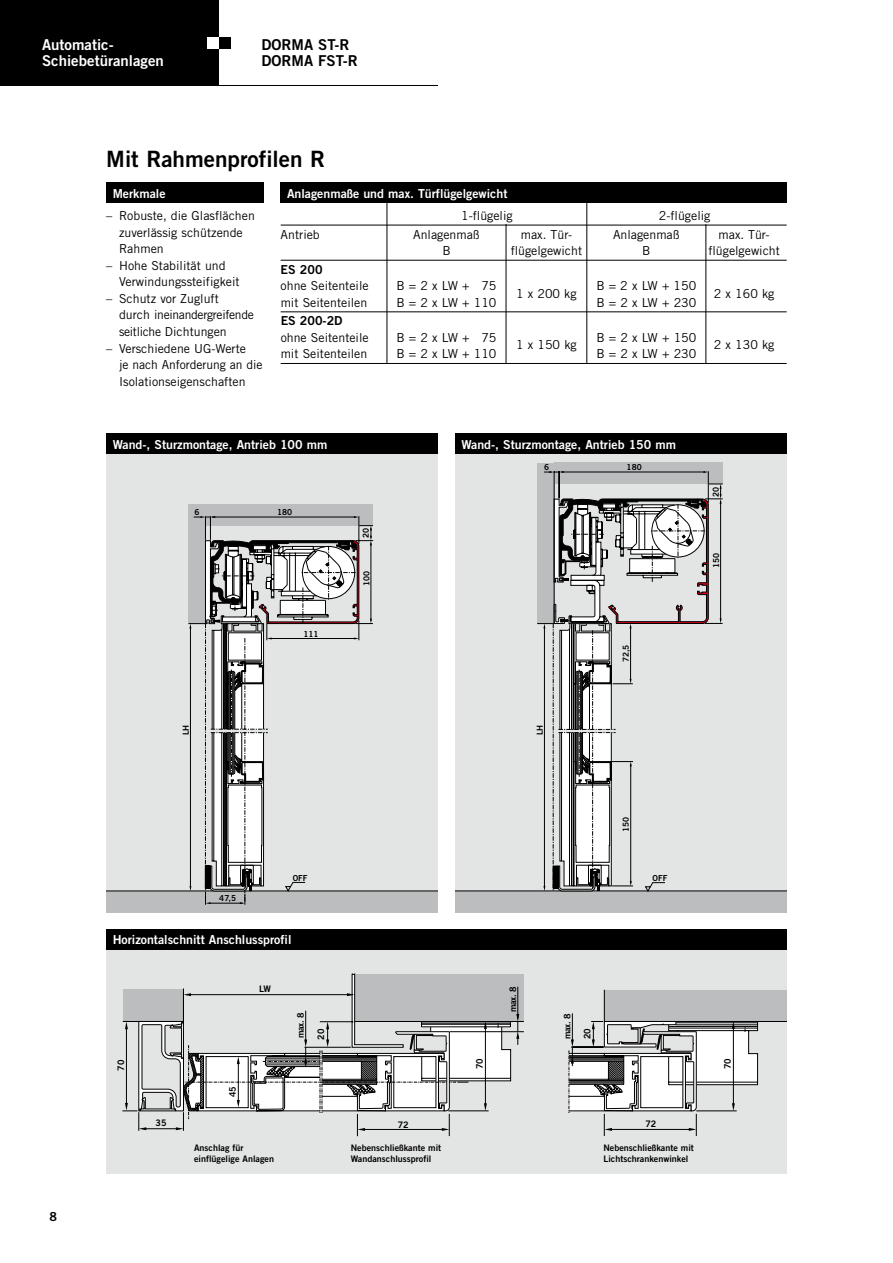
<style>
.page{position:relative;width:893px;height:1263px;background:#fff}
.page>*{position:absolute;margin:0;border:0;box-sizing:border-box;transform-origin:0 0}
.t1{font:22.5px "Trade Gothic Bold Two";color:#000}
.t2{font:15px/16.5px "Trade Gothic Bold Two";color:#fff}
.t3{font:15px/16.5px "Trade Gothic Bold Two";color:#000}
.t4{font:12.3px/16.5px "Trade Gothic";color:#000}
.t5{font:12.3px "Trade Gothic Bold Two";color:#fff}
.t6{font:12.3px "Trade Gothic Bold Two";color:#000}
.t7{font:9px/10.8px "Trade Gothic Bold Two";color:#000}
.t8{font:8.25px "Trade Gothic Bold Two";color:#000}
.s1{color:#fff}
</style>
<div class="page">
<div style="left:0;top:0;width:219px;height:85px;background:#000"></div>
<div style="left:219px;top:37px;width:12px;height:11px;background:#000"></div>
<div style="left:106px;top:183px;width:158px;height:20px;background:#000"></div>
<div style="left:106px;top:949px;width:681px;height:225px;background:#e3e4e4"></div>
<svg style="left:122px;top:988px;width:16px;height:143px;background:#cdcfcf"></svg>
<svg style="left:138px;top:973px;width:649px;height:163px"></svg>
<div style="left:106px;top:929px;width:681px;height:20px;background:#000"></div>
<div style="left:106px;top:454px;width:332px;height:300px;background:#e3e4e4"></div>
<div style="left:188px;top:504px;width:17px;height:120px;background:#bbbdbe"></div>
<div style="left:205px;top:504px;width:168px;height:22px;background:#bbbdbe"></div>
<div style="left:106px;top:891px;width:332px;height:21px;background:#bbbdbe"></div>
<svg style="left:106px;top:754px;width:332px;height:151px;background:#dddede"></svg>
<svg style="left:188px;top:516px;width:186px;height:388px"></svg>
<div style="left:455px;top:454px;width:332px;height:300px;background:#e3e4e4"></div>
<div style="left:537px;top:463px;width:17px;height:161px;background:#bbbdbe"></div>
<div style="left:554px;top:463px;width:169px;height:21px;background:#bbbdbe"></div>
<div style="left:455px;top:891px;width:332px;height:21px;background:#bbbdbe"></div>
<div style="left:455px;top:754px;width:332px;height:138px;background:#e3e4e4"></div>
<svg style="left:537px;top:471px;width:186px;height:420px"></svg>
<div style="left:106px;top:434px;width:332px;height:20px;background:#000"></div>
<div style="left:455px;top:434px;width:332px;height:20px;background:#000"></div>
<hr style="left:281px;top:225px;width:506px;height:1px;background:#000">
<hr style="left:281px;top:260px;width:506px;height:1px;background:#000">
<hr style="left:281px;top:311px;width:506px;height:1px;background:#000">
<hr style="left:281px;top:363px;width:506px;height:1px;background:#000">
<div style="left:281px;top:183px;width:506px;height:20px;background:#000"></div>
<hr style="left:387px;top:202px;width:1px;height:162px;background:#000">
<hr style="left:506px;top:224px;width:1px;height:140px;background:#000">
<hr style="left:586px;top:202px;width:1px;height:162px;background:#000">
<hr style="left:706px;top:224px;width:1px;height:140px;background:#000">
<div style="left:207px;top:37px;width:12px;height:11px;background:#fff"></div>
<p class="t2" style="left:42px;top:36px;width:123px">Automatic-<br>Schiebetüranlagen</p>
<p class="t3" style="left:261px;top:36px;width:98px">DORMA ST-R<br>DORMA FST-R</p>
<h1 class="t1" style="left:106px;top:145px;width:220px">Mit Rahmenprofilen R</h1>
<p class="t4" style="left:119px;top:207px;width:137px;text-indent:-13px">– Robuste, die Glasflächen zuverlässig schützende<br>Rahmen</p>
<p class="t4" style="left:119px;top:257px;width:122px;text-indent:-13px">– Hohe Stabilität und<br>Verwindungssteifigkeit</p>
<p class="t4" style="left:119px;top:290px;width:136px;text-indent:-13px">– Schutz vor Zugluft<br>durch ineinandergreifende seitliche Dichtungen</p>
<p class="t4" style="left:119px;top:340px;width:145px;text-indent:-13px">– Verschiedene UG-Werte<br>je nach Anforderung an die<br>Isolationseigenschaften</p>
<p class="t5" style="left:287px;top:186px;width:222px">Anlagenmaße und max. Türflügelgewicht</p>
<p class="t5" style="left:113px;top:186px;width:54px">Merkmale</p>
<p class="t4" style="left:461px;top:207px;width:53px">1-flügelig</p>
<p class="t4" style="left:659px;top:207px;width:53px">2-flügelig</p>
<p class="t4" style="left:281px;top:226px;width:41px">Antrieb</p>
<p class="t4" style="left:413px;top:226px;width:68px">Anlagenmaß</p>
<p class="t4" style="left:521px;top:226px;width:53px">max. Tür-</p>
<p class="t4" style="left:613px;top:226px;width:68px">Anlagenmaß</p>
<p class="t4" style="left:719px;top:226px;width:53px">max. Tür-</p>
<p class="t4" style="left:442px;top:242px;width:10px">B</p>
<p class="t4" style="left:511px;top:242px;width:73px">flügelgewicht</p>
<p class="t4" style="left:642px;top:242px;width:10px">B</p>
<p class="t4" style="left:708px;top:242px;width:73px">flügelgewicht</p>
<p class="t6" style="left:281px;top:262px;width:43px">ES 200</p>
<p class="t4" style="left:281px;top:278px;width:90px">ohne Seitenteile</p>
<p class="t4" style="left:396px;top:278px;width:102px">B = 2 x LW + <span class="s1">0</span>75</p>
<p class="t4" style="left:516px;top:285px;width:62px">1 x 200 kg</p>
<p class="t4" style="left:596px;top:278px;width:101px">B = 2 x LW + 150</p>
<p class="t4" style="left:714px;top:285px;width:62px">2 x 160 kg</p>
<p class="t4" style="left:281px;top:294px;width:88px">mit Seitenteilen</p>
<p class="t4" style="left:396px;top:294px;width:101px">B = 2 x LW + 110</p>
<p class="t4" style="left:596px;top:294px;width:101px">B = 2 x LW + 230</p>
<p class="t6" style="left:281px;top:313px;width:63px">ES 200-2D</p>
<p class="t4" style="left:281px;top:329px;width:90px">ohne Seitenteile</p>
<p class="t4" style="left:396px;top:329px;width:102px">B = 2 x LW + <span class="s1">0</span>75</p>
<p class="t4" style="left:516px;top:337px;width:62px">1 x 150 kg</p>
<p class="t4" style="left:596px;top:329px;width:101px">B = 2 x LW + 150</p>
<p class="t4" style="left:714px;top:337px;width:62px">2 x 130 kg</p>
<p class="t4" style="left:281px;top:346px;width:88px">mit Seitenteilen</p>
<p class="t4" style="left:396px;top:346px;width:101px">B = 2 x LW + 110</p>
<p class="t4" style="left:596px;top:346px;width:101px">B = 2 x LW + 230</p>
<p class="t5" style="left:113px;top:437px;width:216px">Wand-, Sturzmontage, Antrieb 100 mm</p>
<p class="t5" style="left:461px;top:437px;width:216px">Wand-, Sturzmontage, Antrieb 150 mm</p>
<p class="t6" style="left:49px;top:1209px;width:9px">8</p>
<p class="t8" style="left:194px;top:507px;width:7px">6</p>
<p class="t8" style="left:277px;top:507px;width:17px">180</p>
<p class="t8" style="left:181px;top:735px;width:12px;rotate:-90deg">LH</p>
<p class="t8" style="left:303px;top:629px;width:17px">111</p>
<p class="t8" style="left:361px;top:538px;width:12px;rotate:-90deg">20</p>
<p class="t8" style="left:361px;top:586px;width:17px;rotate:-90deg">100</p>
<p class="t8" style="left:544px;top:462px;width:7px">6</p>
<p class="t8" style="left:627px;top:462px;width:17px">180</p>
<p class="t8" style="left:535px;top:735px;width:12px;rotate:-90deg">LH</p>
<p class="t8" style="left:621px;top:662px;width:19px;rotate:-90deg">72,5</p>
<p class="t8" style="left:711px;top:497px;width:12px;rotate:-90deg">20</p>
<p class="t8" style="left:711px;top:568px;width:17px;rotate:-90deg">150</p>
<p class="t8" style="left:219px;top:893px;width:18px">47,5</p>
<p class="t8" style="left:293px;top:872px;width:16px">OFF</p>
<p class="t5" style="left:113px;top:932px;width:180px">Horizontalschnitt Anschlussprofil</p>
<p class="t7" style="left:115px;top:1071px;width:12px;rotate:-90deg">70</p>
<p class="t7" style="left:155px;top:1117px;width:12px">35</p>
<p class="t7" style="left:259px;top:983px;width:13px">LW</p>
<p class="t7" style="left:227px;top:1097px;width:12px;rotate:-90deg">45</p>
<p class="t7" style="left:295px;top:1038px;width:27px;rotate:-90deg">max. 8</p>
<p class="t7" style="left:315px;top:1039px;width:12px;rotate:-90deg">20</p>
<p class="t7" style="left:398px;top:1119px;width:12px">72</p>
<p class="t7" style="left:474px;top:1069px;width:12px;rotate:-90deg">70</p>
<p class="t7" style="left:507px;top:1012px;width:27px;rotate:-90deg">max. 8</p>
<p class="t8" style="left:621px;top:832px;width:17px;rotate:-90deg">150</p>
<p class="t8" style="left:653px;top:873px;width:16px">OFF</p>
<p class="t7" style="left:562px;top:1039px;width:27px;rotate:-90deg">max. 8</p>
<p class="t7" style="left:582px;top:1039px;width:12px;rotate:-90deg">20</p>
<p class="t7" style="left:646px;top:1119px;width:12px">72</p>
<p class="t7" style="left:194px;top:1142px;width:82px">Anschlag für einflügelige Anlagen</p>
<p class="t7" style="left:351px;top:1142px;width:92px">Nebenschließkante mit<br>Wandanschlussprofil</p>
<p class="t7" style="left:603px;top:1142px;width:92px">Nebenschließkante mit<br>Lichtschrankenwinkel</p>
<p class="t7" style="left:722px;top:1069px;width:12px;rotate:-90deg">70</p>
</div>
